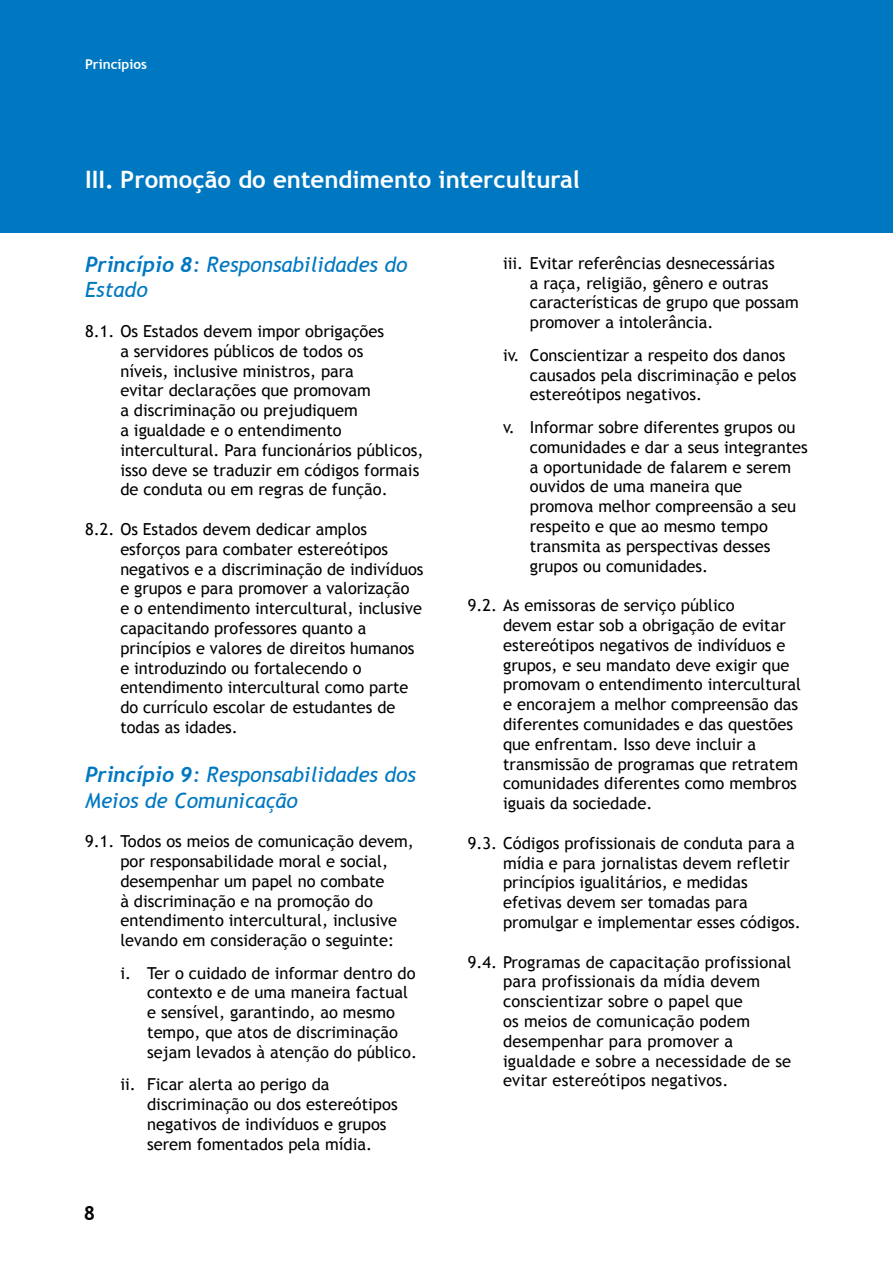
<style>
.page{position:relative;width:893px;height:1263px;background:#fff}
.page>*{position:absolute;margin:0;border:0;box-sizing:border-box;transform-origin:0 0}
.t1{font:700 24px "Trebuchet MS";color:#fff}
.t2{font:italic 21px/25.2px "Trebuchet MS";color:#0078c1}
.t3{font:16.5px/19.8px "Trebuchet MS";color:#000}
.t4{font:700 13.5px "Trebuchet MS";color:#fff}
.s1{font-family:"Trebuchet";font-weight:700}
</style>
<div class="page">
<div style="left:0;top:0;width:893px;height:232px;background:#0078c1"></div>
<p class="t4" style="left:85px;top:56px;width:63px">Princípios</p>
<h1 class="t1" style="left:85px;top:164px;width:496px">III. Promoção do entendimento intercultural</h1>
<p class="t2" style="left:85px;top:252px;width:324px"><span class="s1">Princípio 8</span>: Responsabilidades do<br>Estado</p>
<p class="t3" style="left:120px;top:321px;width:305px;text-indent:-35px">8.1. Os Estados devem impor obrigações<br>a servidores públicos de todos os<br>níveis, inclusive ministros, para<br>evitar declarações que promovam<br>a discriminação ou prejudiquem<br>a igualdade e o entendimento intercultural. Para funcionários públicos, isso deve se traduzir em códigos formais de conduta ou em regras de função.</p>
<p class="t3" style="left:120px;top:519px;width:305px;text-indent:-35px">8.2. Os Estados devem dedicar amplos esforços para combater estereótipos negativos e a discriminação de indivíduos e grupos e para promover a valorização<br>e o entendimento intercultural, inclusive capacitando professores quanto a princípios e valores de direitos humanos e introduzindo ou fortalecendo o entendimento intercultural como parte do currículo escolar de estudantes de todas as idades.</p>
<p class="t2" style="left:85px;top:762px;width:332px"><span class="s1">Princípio 9</span>: Responsabilidades dos<br>Meios de Comunicação</p>
<p class="t3" style="left:120px;top:831px;width:295px;text-indent:-35px">9.1. Todos os meios de comunicação devem, por responsabilidade moral e social, desempenhar um papel no combate<br>à discriminação e na promoção do entendimento intercultural, inclusive levando em consideração o seguinte:</p>
<p class="t3" style="left:147px;top:963px;width:271px;text-indent:-27px">i. Ter o cuidado de informar dentro do contexto e de uma maneira factual e sensível, garantindo, ao mesmo tempo, que atos de discriminação sejam levados à atenção do público.</p>
<p class="t3" style="left:147px;top:1075px;width:252px;text-indent:-27px">ii. Ficar alerta ao perigo da discriminação ou dos estereótipos negativos de indivíduos e grupos serem fomentados pela mídia.</p>
<p class="t3" style="left:530px;top:253px;width:270px;text-indent:-27px">iii. Evitar referências desnecessárias<br>a raça, religião, gênero e outras características de grupo que possam promover a intolerância.</p>
<p class="t3" style="left:530px;top:345px;width:268px;text-indent:-27px">iv. Conscientizar a respeito dos danos causados pela discriminação e pelos estereótipos negativos.</p>
<p class="t3" style="left:530px;top:417px;width:280px;text-indent:-27px">v. Informar sobre diferentes grupos ou comunidades e dar a seus integrantes a oportunidade de falarem e serem ouvidos de uma maneira que promova melhor compreensão a seu respeito e que ao mesmo tempo transmita as perspectivas desses grupos ou comunidades.</p>
<p class="t3" style="left:503px;top:596px;width:299px;text-indent:-35px">9.2. As emissoras de serviço público<br>devem estar sob a obrigação de evitar estereótipos negativos de indivíduos e grupos, e seu mandato deve exigir que promovam o entendimento intercultural e encorajem a melhor compreensão das diferentes comunidades e das questões que enfrentam. Isso deve incluir a transmissão de programas que retratem comunidades diferentes como membros iguais da sociedade.</p>
<p class="t3" style="left:503px;top:833px;width:299px;text-indent:-35px">9.3. Códigos profissionais de conduta para a mídia e para jornalistas devem refletir princípios igualitários, e medidas efetivas devem ser tomadas para promulgar e implementar esses códigos.</p>
<p class="t3" style="left:503px;top:952px;width:290px;text-indent:-35px">9.4. Programas de capacitação profissional para profissionais da mídia devem conscientizar sobre o papel que<br>os meios de comunicação podem desempenhar para promover a igualdade e sobre a necessidade de se evitar estereótipos negativos.</p>
</div>
